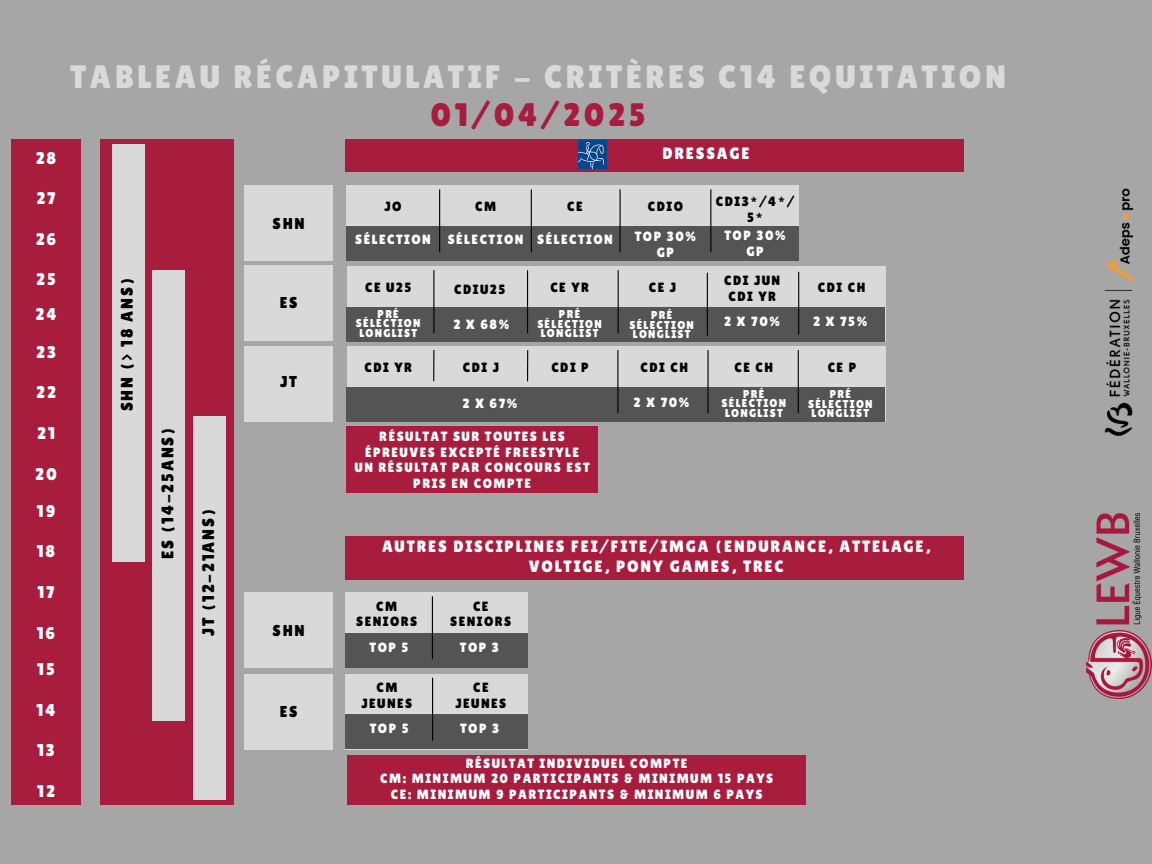
<style>
.page{position:relative;width:1152px;height:864px;background:#a6a6a6}
.page>*{position:absolute;margin:0;border:0;box-sizing:border-box;transform-origin:0 0}
.t1{font:32.4px/37.8px "Lilita One";letter-spacing:.11em;color:#d9d9d9;text-align:center}
.t2{font:16.95px "Lilita One";letter-spacing:.11em;color:#fff}
.t3{font:16.8px "Lilita One";letter-spacing:.11em;color:#000}
.t4{font:16.35px/19.5px "Lilita One";letter-spacing:.11em;color:#fff;text-align:center}
.t5{font:15.75px "Lilita One";letter-spacing:.11em;color:#000}
.t6{font:13.35px/15.5px "Lilita One";letter-spacing:.11em;color:#fff;text-align:center}
.t7{font:13.35px/15.6px "Lilita One";letter-spacing:.11em;color:#000;text-align:center}
.t8{font:11.4px/9.4px "Lilita One";letter-spacing:.11em;color:#fff;text-align:center}
.s1{color:#a81c3d}
</style>
<div class="page">
<div style="left:101px;top:139px;width:133px;height:666px;background:#a81c3d"></div>
<div style="left:345px;top:139px;width:619px;height:32px;background:#a81c3d"></div>
<div style="left:244px;top:186px;width:89px;height:75px;background:#d9d9d9"></div>
<div style="left:11px;top:139px;width:70px;height:665px;background:#a81c3d"></div>
<div style="left:112px;top:144px;width:32px;height:418px;background:#d9d9d9"></div>
<div style="left:153px;top:270px;width:32px;height:451px;background:#d9d9d9"></div>
<div style="left:193px;top:416px;width:33px;height:384px;background:#d9d9d9"></div>
<div style="left:244px;top:266px;width:89px;height:75px;background:#d9d9d9"></div>
<div style="left:244px;top:346px;width:89px;height:75px;background:#d9d9d9"></div>
<div style="left:345px;top:536px;width:619px;height:44px;background:#a81c3d"></div>
<div style="left:244px;top:592px;width:89px;height:76px;background:#d9d9d9"></div>
<div style="left:244px;top:674px;width:89px;height:75px;background:#d9d9d9"></div>
<div style="left:347px;top:186px;width:452px;height:75px;background:#d9d9d9"></div>
<div style="left:346px;top:226px;width:453px;height:35px;background:#545454"></div>
<hr style="left:439px;top:190px;width:1px;height:62px;background:#000">
<hr style="left:531px;top:190px;width:1px;height:62px;background:#000">
<hr style="left:620px;top:190px;width:1px;height:62px;background:#000">
<hr style="left:710px;top:190px;width:1px;height:62px;background:#000">
<div style="left:347px;top:346px;width:538px;height:75px;background:#d9d9d9"></div>
<div style="left:347px;top:387px;width:538px;height:34px;background:#545454"></div>
<hr style="left:433px;top:350px;width:1px;height:31px;background:#000">
<img style="left:578px;top:141px;width:28px;height:28px">
<div style="left:347px;top:266px;width:538px;height:76px;background:#d9d9d9"></div>
<div style="left:347px;top:307px;width:538px;height:35px;background:#545454"></div>
<hr style="left:433px;top:271px;width:1px;height:62px;background:#000">
<hr style="left:527px;top:271px;width:1px;height:62px;background:#000">
<hr style="left:798px;top:351px;width:1px;height:62px;background:#000">
<hr style="left:527px;top:351px;width:1px;height:30px;background:#000">
<img style="left:1086px;top:514px;width:65px;height:184px">
<img style="left:1104px;top:188px;width:30px;height:249px">
<div style="left:345px;top:674px;width:183px;height:75px;background:#d9d9d9"></div>
<div style="left:345px;top:714px;width:182px;height:35px;background:#545454"></div>
<hr style="left:432px;top:678px;width:1px;height:62px;background:#000">
<div style="left:345px;top:592px;width:183px;height:76px;background:#d9d9d9"></div>
<div style="left:345px;top:633px;width:182px;height:35px;background:#545454"></div>
<hr style="left:432px;top:597px;width:1px;height:62px;background:#000">
<div style="left:347px;top:426px;width:251px;height:66px;background:#a81c3d"></div>
<hr style="left:707px;top:273px;width:1px;height:62px;background:#000">
<hr style="left:798px;top:272px;width:1px;height:62px;background:#000">
<hr style="left:617px;top:351px;width:1px;height:62px;background:#000">
<div style="left:347px;top:755px;width:459px;height:50px;background:#a81c3d"></div>
<hr style="left:707px;top:351px;width:2px;height:62px;background:#000">
<hr style="left:618px;top:271px;width:1px;height:62px;background:#000">
<h2 class="t2" style="left:36px;top:148px;width:22px">28</h2>
<h2 class="t2" style="left:36px;top:188px;width:21px">27</h2>
<h2 class="t2" style="left:36px;top:229px;width:22px">26</h2>
<h2 class="t2" style="left:36px;top:270px;width:21px">25</h2>
<p class="t2" style="left:36px;top:304px;width:22px">24</p>
<p class="t2" style="left:36px;top:342px;width:21px">23</p>
<p class="t2" style="left:36px;top:383px;width:21px">22</p>
<p class="t2" style="left:37px;top:423px;width:19px">21</p>
<p class="t2" style="left:35px;top:465px;width:23px">20</p>
<p class="t2" style="left:37px;top:502px;width:20px">19</p>
<p class="t2" style="left:37px;top:542px;width:20px">18</p>
<p class="t2" style="left:37px;top:583px;width:19px">17</p>
<p class="t2" style="left:37px;top:623px;width:20px">16</p>
<p class="t2" style="left:37px;top:660px;width:19px">15</p>
<p class="t2" style="left:37px;top:700px;width:20px">14</p>
<p class="t2" style="left:37px;top:741px;width:19px">13</p>
<p class="t2" style="left:37px;top:781px;width:19px">12</p>
<p class="t1" style="left:70px;top:58px;width:937px">TABLEAU RÉCAPITULATIF - CRITÈRES C14 EQUITATION<br><span class="s1">01/04/2025</span></p>
<p class="t4" style="left:663px;top:144px;width:88px">DRESSAGE</p>
<h2 class="t3" style="left:117px;top:411px;width:135px;rotate:-90deg">SHN (&gt; 18 ANS)</h2>
<h2 class="t3" style="left:158px;top:559px;width:132px;rotate:-90deg">ES (14-25ANS)</h2>
<h2 class="t3" style="left:199px;top:636px;width:128px;rotate:-90deg">JT (12-21ANS)</h2>
<h1 class="t5" style="left:273px;top:214px;width:34px">SHN</h1>
<h2 class="t5" style="left:280px;top:294px;width:19px">ES</h2>
<p class="t5" style="left:280px;top:373px;width:18px">JT</p>
<p class="t5" style="left:273px;top:621px;width:34px">SHN</p>
<h3 class="t5" style="left:280px;top:702px;width:19px">ES</h3>
<h3 class="t7" style="left:385px;top:199px;width:18px">JO</h3>
<p class="t7" style="left:475px;top:199px;width:23px">CM</p>
<h3 class="t7" style="left:567px;top:199px;width:17px">CE</h3>
<p class="t7" style="left:648px;top:199px;width:37px">CDIO</p>
<h3 class="t7" style="left:716px;top:193px;width:80px">CDI3*/4*/<br>5*</h3>
<p class="t6" style="left:355px;top:232px;width:77px">SÉLECTION</p>
<h3 class="t6" style="left:448px;top:232px;width:77px">SÉLECTION</h3>
<h3 class="t6" style="left:537px;top:232px;width:77px">SÉLECTION</h3>
<h3 class="t6" style="left:724px;top:228px;width:63px">TOP 30%<br>GP</h3>
<h3 class="t6" style="left:635px;top:228px;width:63px">TOP 30%<br>GP</h3>
<h3 class="t7" style="left:365px;top:280px;width:48px">CE U25</h3>
<h3 class="t8" style="left:356px;top:309px;width:66px">PRÉ<br>SÉLECTION</h3>
<h3 class="t8" style="left:359px;top:328px;width:59px">LONGLIST</h3>
<h3 class="t7" style="left:454px;top:281px;width:53px">CDIU25</h3>
<h3 class="t6" style="left:453px;top:317px;width:57px">2 X 68%</h3>
<p class="t7" style="left:550px;top:280px;width:40px">CE YR</p>
<p class="t7" style="left:724px;top:273px;width:58px">CDI JUN<br>CDI YR</p>
<p class="t6" style="left:724px;top:313px;width:57px">2 X 70%</p>
<p class="t7" style="left:649px;top:280px;width:29px">CE J</p>
<h3 class="t8" style="left:537px;top:310px;width:66px">PRÉ<br>SÉLECTION</h3>
<h3 class="t8" style="left:541px;top:329px;width:59px">LONGLIST</h3>
<h3 class="t8" style="left:629px;top:310px;width:66px">PRÉ<br>SÉLECTION</h3>
<h3 class="t8" style="left:633px;top:329px;width:59px">LONGLIST</h3>
<p class="t6" style="left:536px;top:314px;width:77px">SÉLECTION</p>
<h3 class="t7" style="left:818px;top:280px;width:49px">CDI CH</h3>
<h3 class="t6" style="left:813px;top:313px;width:56px">2 X 75%</h3>
<h3 class="t7" style="left:365px;top:360px;width:49px">CDI YR</h3>
<h3 class="t7" style="left:463px;top:360px;width:38px">CDI J</h3>
<p class="t7" style="left:641px;top:360px;width:49px">CDI CH</p>
<h3 class="t6" style="left:463px;top:396px;width:57px">2 X 67%</h3>
<p class="t7" style="left:551px;top:360px;width:39px">CDI P</p>
<p class="t7" style="left:828px;top:360px;width:30px">CE P</p>
<p class="t7" style="left:735px;top:360px;width:40px">CE CH</p>
<p class="t8" style="left:722px;top:389px;width:66px">PRÉ<br>SÉLECTION</p>
<p class="t8" style="left:725px;top:408px;width:59px">LONGLIST</p>
<p class="t8" style="left:808px;top:390px;width:66px">PRÉ<br>SÉLECTION</p>
<h3 class="t8" style="left:811px;top:409px;width:59px">LONGLIST</h3>
<p class="t6" style="left:634px;top:395px;width:57px">2 X 70%</p>
<h3 class="t6" style="left:355px;top:429px;width:237px">RÉSULTAT SUR TOUTES LES<br>ÉPREUVES EXCEPTÉ FREESTYLE<br>UN RÉSULTAT PAR CONCOURS EST<br>PRIS EN COMPTE</h3>
<h2 class="t4" style="left:382px;top:537px;width:550px">AUTRES DISCIPLINES FEI/FITE/IMGA (ENDURANCE, ATTELAGE,<br>VOLTIGE, PONY GAMES, TREC</h2>
<h3 class="t7" style="left:356px;top:598px;width:63px">CM<br>SENIORS</h3>
<p class="t6" style="left:370px;top:639px;width:41px">TOP 5</p>
<p class="t6" style="left:460px;top:639px;width:41px">TOP 3</p>
<p class="t7" style="left:450px;top:598px;width:63px">CE<br>SENIORS</p>
<h3 class="t7" style="left:361px;top:680px;width:52px">CM<br>JEUNES</h3>
<h3 class="t6" style="left:370px;top:721px;width:41px">TOP 5</h3>
<p class="t6" style="left:460px;top:721px;width:41px">TOP 3</p>
<h3 class="t7" style="left:456px;top:680px;width:52px">CE<br>JEUNES</h3>
<p class="t6" style="left:380px;top:755px;width:395px">RÉSULTAT INDIVIDUEL COMPTE<br>CM: MINIMUM 20 PARTICIPANTS &amp; MINIMUM 15 PAYS<br>CE: MINIMUM 9 PARTICIPANTS &amp; MINIMUM 6 PAYS</p>
</div>
